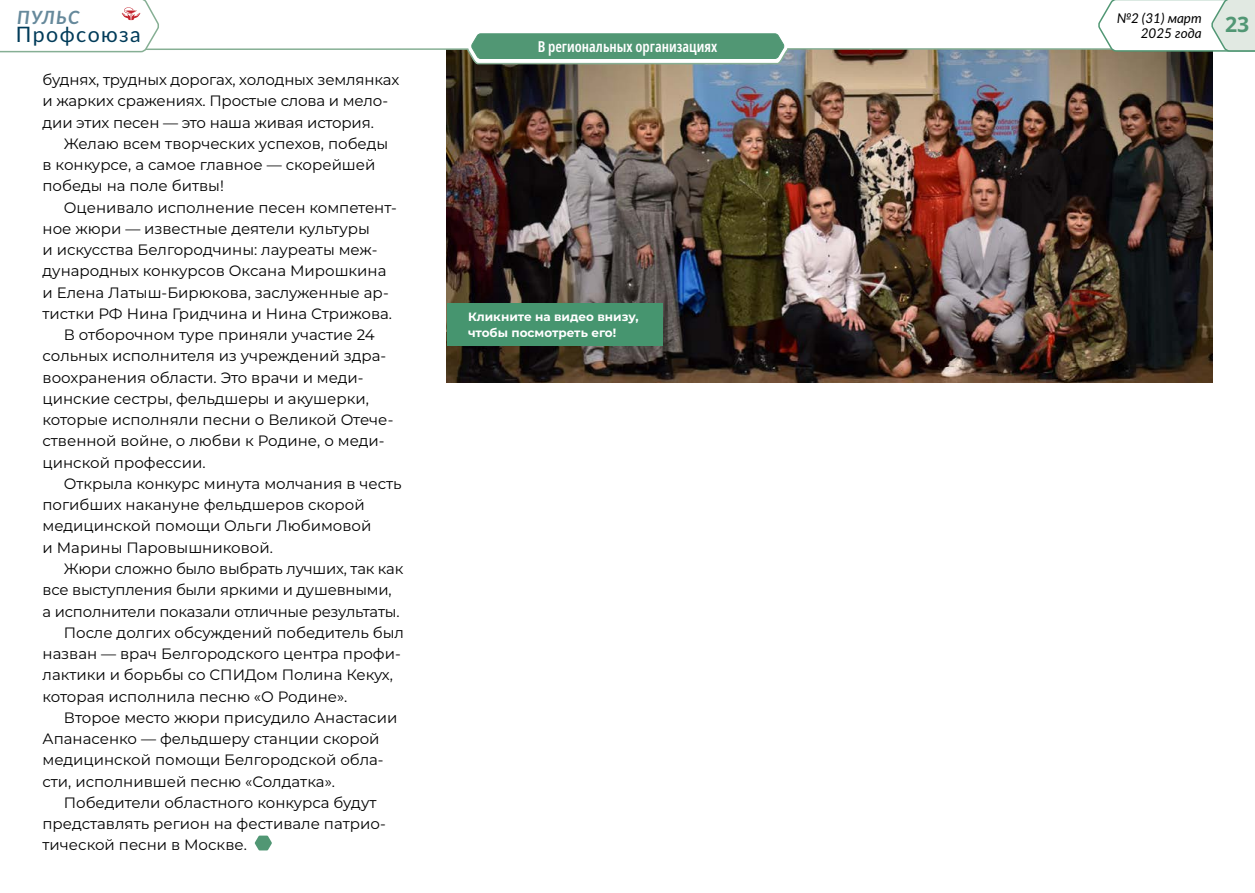
<style>
.page{position:relative;width:1255px;height:893px;background:#fff}
.page>*{position:absolute;margin:0;border:0;box-sizing:border-box;transform-origin:0 0}
.t1{font:21.3px "Lato";letter-spacing:.07em;color:#003b59}
.t2{font:italic 700 18.3px "Lato";letter-spacing:.07em;color:#66899b}
.t3{font:15px/21.3px "Montserrat";color:#000}
.t4{font:600 extra-condensed 15px "Noto Sans";color:#fff}
.t5{font:italic 13.5px/15.3px "Lato";color:#000}
.t6{font:700 12px/15px "Montserrat";color:#fff}
</style>
<div class="page">
<svg style="left:255px;top:836px;width:17px;height:14px"></svg>
<img style="left:447px;top:65px;width:765px;height:318px">
<div style="left:447px;top:303px;width:215px;height:43px;background:#46956f"></div>
<svg style="left:159px;top:48px;width:1054px;height:17px"></svg>
<div style="left:470px;top:33px;width:315px;height:26px;background:#519774"></div>
<svg style="left:0;top:0;width:159px;height:53px"></svg>
<svg style="left:1096px;top:0;width:158px;height:52px"></svg>
<p class="t2" style="left:17px;top:4px;width:64px">ПУЛЬС</p>
<h1 class="t1" style="left:16px;top:19px;width:126px">Профсоюза</h1>
<p class="t3" style="left:43px;top:69px;width:358px">буднях, трудных дорогах, холодных землянках и жарких сражениях. Простые слова и мело&shy;дии этих песен — это наша живая история.</p>
<p class="t3" style="left:43px;top:132px;width:347px;text-indent:21px">Желаю всем творческих успехов, победы в конкурсе, а самое главное — скорейшей победы на поле битвы!</p>
<p class="t3" style="left:64px;top:196px;width:334px">Оценивало исполнение песен компетент-</p>
<p class="t3" style="left:43px;top:217px;width:329px">ное жюри — известные деятели культуры</p>
<p class="t3" style="left:43px;top:239px;width:336px">и искусства Белгородчины: лауреаты меж-</p>
<p class="t3" style="left:43px;top:260px;width:345px">дународных конкурсов Оксана Мирошкина</p>
<p class="t3" style="left:43px;top:281px;width:348px">и Елена Латыш--Бирюкова, заслуженные ар-</p>
<p class="t3" style="left:43px;top:302px;width:351px">тистки РФ Нина Гридчина и Нина Стрижова.</p>
<p class="t3" style="left:64px;top:324px;width:312px">В отборочном туре приняли участие 24</p>
<p class="t3" style="left:43px;top:345px;width:345px">сольных исполнителя из учреждений здра-</p>
<p class="t3" style="left:43px;top:366px;width:323px">воохранения области. Это врачи и меди-</p>
<p class="t3" style="left:43px;top:387px;width:328px">цинские сестры, фельдшеры и акушерки,</p>
<p class="t3" style="left:43px;top:409px;width:352px">которые исполняли песни о Великой Отече-</p>
<p class="t3" style="left:43px;top:430px;width:343px">ственной войне, о любви к Родине, о меди-</p>
<p class="t3" style="left:43px;top:451px;width:164px">цинской профессии.</p>
<p class="t3" style="left:64px;top:472px;width:339px">Открыла конкурс минута молчания в честь</p>
<p class="t3" style="left:43px;top:494px;width:323px">погибших накануне фельдшеров скорой</p>
<p class="t3" style="left:43px;top:515px;width:330px">медицинской помощи Ольги Любимовой</p>
<p class="t3" style="left:43px;top:536px;width:232px">и Марины Паровышниковой.</p>
<p class="t3" style="left:64px;top:558px;width:341px">Жюри сложно было выбрать лучших, так как</p>
<p class="t3" style="left:43px;top:579px;width:350px">все выступления были яркими и душевными,</p>
<p class="t3" style="left:43px;top:600px;width:358px">а исполнители показали отличные результаты.</p>
<p class="t3" style="left:64px;top:621px;width:342px">После долгих обсуждений победитель был</p>
<p class="t3" style="left:43px;top:643px;width:360px">назван — врач Белгородского центра профи-</p>
<p class="t3" style="left:43px;top:664px;width:352px">лактики и борьбы со СПИДом Полина Кекух,</p>
<p class="t3" style="left:43px;top:685px;width:306px">которая исполнила песню «О Родине».</p>
<p class="t3" style="left:64px;top:706px;width:335px">Второе место жюри присудило Анастасии</p>
<p class="t3" style="left:43px;top:728px;width:338px">Апанасенко — фельдшеру станции скорой</p>
<p class="t3" style="left:43px;top:749px;width:342px">медицинской помощи Белгородской обла-</p>
<p class="t3" style="left:43px;top:770px;width:294px">сти, исполнившей песню «Солдатка».</p>
<p class="t3" style="left:64px;top:791px;width:314px">Победители областного конкурса будут</p>
<p class="t3" style="left:43px;top:813px;width:345px">представлять регион на фестивале патрио-</p>
<p class="t3" style="left:43px;top:834px;width:206px">тической песни в Москве.</p>
<p class="t4" style="left:537px;top:35px;width:181px">В региональных организациях</p>
<p class="t6" style="left:468px;top:309px;width:172px">Кликните на видео внизу, чтобы посмотреть его!</p>
<p class="t5" style="left:1140px;top:10px;width:110px;text-indent:-24px">№2 (31) март<br>2025 года <sup>23</sup></p>
</div>
